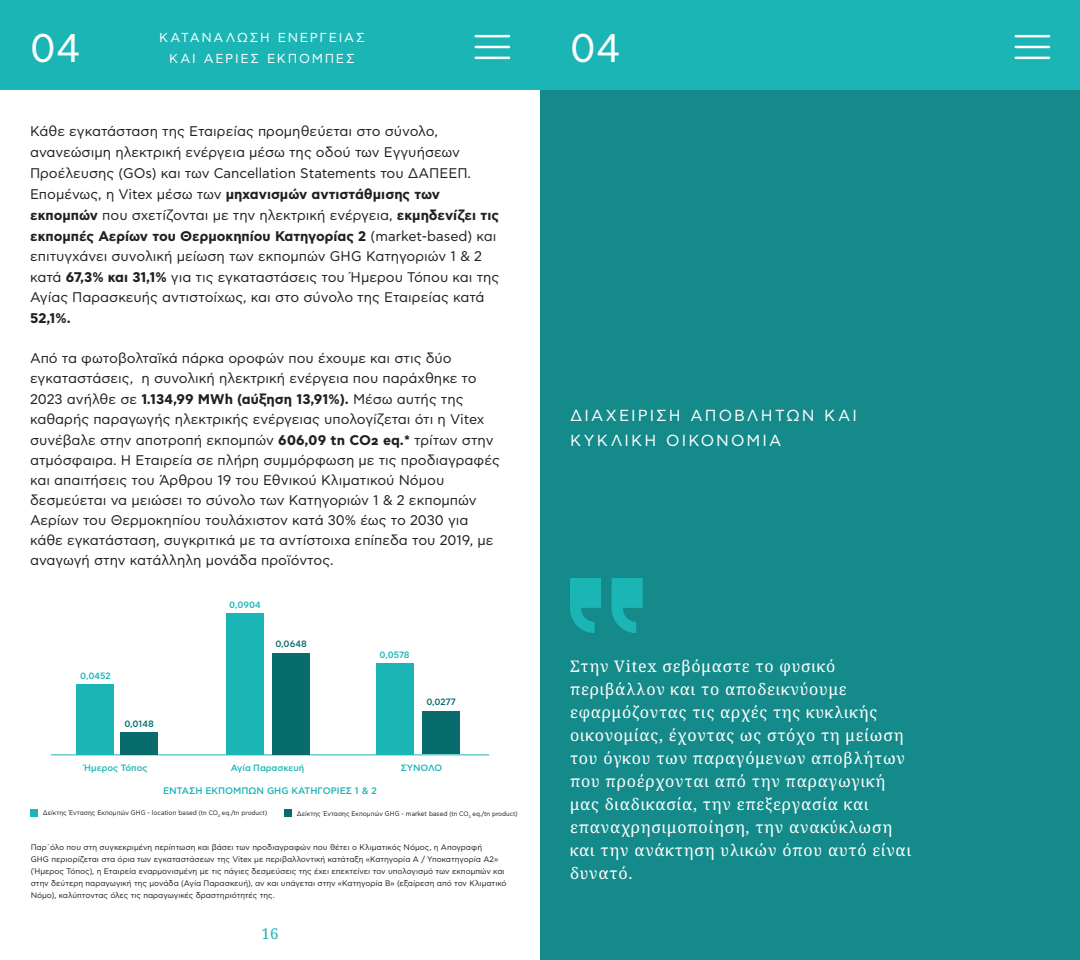
<style>
.page{position:relative;width:1080px;height:960px;background:#fff}
.page>*{position:absolute;margin:0;border:0;box-sizing:border-box;transform-origin:0 0}
.t1{font:40px "CF Asty Std";color:#fff}
.t2{font:16px/23px "Noto Serif";letter-spacing:.05em;color:#fff}
.t3{font:16px/25px "CF Asty Std";letter-spacing:.13em;color:#fff}
.t4{font:15px "Noto Serif";color:#1bb5b6}
.t5{font:14px/20.2px "CF Asty Std";color:#231f20}
.t6{font:700 14px "CF Asty Std";color:#231f20}
.t7{font:13px/21.5px "CF Asty Std";letter-spacing:.135em;color:#fff;text-align:center}
.t8{font:500 9.5px "CF Asty Std";color:#1bb5b6}
.t9{font:500 9.2px "CF Asty Std";color:#1bb5b6}
.t10{font:500 9.2px "CF Asty Std";color:#086c6d}
.t11{font:8px/12px "CF Asty Std";color:#231f20}
.t12{font:6.75px "CF Asty Std";color:#231f20;scale:.95 1}
.s1{font-weight:700}
.s2{font-size:6.5px}
</style>
<div class="page">
<div style="left:0;top:0;width:540px;height:90px;background:#1bb5b6"></div>
<div style="left:540px;top:0;width:540px;height:90px;background:#1bb5b6"></div>
<hr style="left:476px;top:35px;width:33px;height:2px;background:#fff">
<hr style="left:476px;top:46px;width:33px;height:2px;background:#fff">
<hr style="left:476px;top:57px;width:33px;height:2px;background:#fff">
<div style="left:285px;top:809px;width:7px;height:7px;background:#086c6d"></div>
<div style="left:31px;top:809px;width:7px;height:7px;background:#1bb5b6"></div>
<hr style="left:51px;top:754px;width:438px;height:1px;background:#1db5b7">
<div style="left:76px;top:684px;width:37px;height:70px;background:#1bb5b6"></div>
<div style="left:120px;top:732px;width:38px;height:22px;background:#086c6d"></div>
<div style="left:226px;top:613px;width:38px;height:141px;background:#1bb5b6"></div>
<div style="left:272px;top:653px;width:38px;height:101px;background:#086c6d"></div>
<div style="left:377px;top:663px;width:37px;height:91px;background:#1bb5b6"></div>
<div style="left:422px;top:711px;width:38px;height:43px;background:#086c6d"></div>
<hr style="left:1016px;top:35px;width:33px;height:2px;background:#fff">
<hr style="left:1016px;top:46px;width:33px;height:2px;background:#fff">
<hr style="left:1016px;top:57px;width:33px;height:2px;background:#fff">
<div style="left:540px;top:90px;width:540px;height:870px;background:#148a8a"></div>
<svg style="left:612px;top:578px;width:31px;height:55px"></svg>
<svg style="left:570px;top:578px;width:31px;height:55px"></svg>
<h1 class="t1" style="left:30px;top:26px;width:52px">04</h1>
<p class="t7" style="left:159px;top:27px;width:207px">ΚΑΤΑΝΑΛΩΣΗ ΕΝΕΡΓΕΙΑΣ<br>ΚΑΙ ΑΕΡΙΕΣ ΕΚΠΟΜΠΕΣ</p>
<p class="t5" style="left:30px;top:121px;width:471px;line-height:20.8px">Kάθε εγκατάσταση της Εταιρείας προμηθεύεται στο σύνολο, ανανεώσιμη ηλεκτρική ενέργεια μέσω της οδού των Εγγυήσεων Προέλευσης (GOs) και των Cancellation Statements του ΔΑΠΕΕΠ.<br>Επομένως, η Vitex μέσω των <span class="s1">μηχανισμών αντιστάθμισης των εκπομπών</span> που σχετίζονται με την ηλεκτρική ενέργεια, <span class="s1">εκμηδενίζει τις εκπομπές Αερίων του Θερμοκηπίου Κατηγορίας 2</span> (market-based) και επιτυγχάνει συνολική μείωση των εκπομπών GHG Κατηγοριών 1 &amp; 2 κατά <span class="s1">67,3% και 31,1%</span> για τις εγκαταστάσεις του Ήμερου Τόπου και της Αγίας Παρασκευής αντιστοίχως, και στο σύνολο της Εταιρείας κατά</p>
<p class="t6" style="left:30px;top:310px;width:42px">52,1%.</p>
<p class="t5" style="left:30px;top:349px;width:471px">Από τα φωτοβολταϊκά πάρκα οροφών που έχουμε και στις δύο εγκαταστάσεις, η συνολική ηλεκτρική ενέργεια που παράχθηκε το 2023 ανήλθε σε <span class="s1">1.134,99 MWh (αύξηση 13,91%).</span> Μέσω αυτής της καθαρής παραγωγής ηλεκτρικής ενέργειας υπολογίζεται ότι η Vitex συνέβαλε στην αποτροπή εκπομπών <span class="s1">606,09 tn CO2 eq.*</span> τρίτων στην ατμόσφαιρα. Η Εταιρεία σε πλήρη συμμόρφωση με τις προδιαγραφές και απαιτήσεις του Άρθρου 19 του Εθνικού Κλιματικού Νόμου δεσμεύεται να μειώσει το σύνολο των Κατηγοριών 1 &amp; 2 εκπομπών Αερίων του Θερμοκηπίου τουλάχιστον κατά 30% έως το 2030 για κάθε εγκατάσταση, συγκριτικά με τα αντίστοιχα επίπεδα του 2019, με αναγωγή στην κατάλληλη μονάδα προϊόντος.</p>
<p class="t9" style="left:80px;top:671px;width:32px">0,0452</p>
<p class="t10" style="left:124px;top:718px;width:31px">0,0148</p>
<p class="t9" style="left:229px;top:599px;width:33px">0,0904</p>
<p class="t10" style="left:275px;top:639px;width:33px">0,0648</p>
<p class="t9" style="left:380px;top:649px;width:32px">0,0578</p>
<p class="t10" style="left:426px;top:696px;width:31px">0,0277</p>
<p class="t9" style="left:84px;top:762px;width:65px">Ήμερος Τόπος</p>
<p class="t9" style="left:231px;top:762px;width:75px">Αγία Παρασκευή</p>
<p class="t9" style="left:401px;top:762px;width:43px">ΣΥΝΟΛΟ</p>
<p class="t8" style="left:163px;top:785px;width:215px">ΕΝΤΑΣΗ ΕΚΠΟΜΠΩΝ GHG ΚΑΤΗΓΟΡΙΕΣ 1 &amp; 2</p>
<p class="t12" style="left:43px;top:809px;width:238px">Δείκτης Έντασης Εκπομπών GHG - location based <span class="s2">(tn CO</span><sub>2</sub> <span class="s2">eq./tn product)</span></p>
<p class="t12" style="left:297px;top:810px;width:234px">Δείκτης Έντασης Εκπομπών GHG - market based <span class="s2">(tn CO</span><sub>2</sub> <span class="s2">eq./tn product)</span></p>
<p class="t11" style="left:31px;top:841px;width:477px">Παρ΄όλο που στη συγκεκριμένη περίπτωση και βάσει των προδιαγραφών που θέτει ο Κλιματικός Νόμος, η Απογραφή<br>GHG περιορίζεται στα όρια των εγκαταστάσεων της Vitex με περιβαλλοντική κατάταξη «Κατηγορία Α / Υποκατηγορία Α2» (Ήμερος Τόπος), η Εταιρεία εναρμονισμένη με τις πάγιες δεσμεύσεις της έχει επεκτείνει τον υπολογισμό των εκπομπών και στην δεύτερη παραγωγική της μονάδα (Αγία Παρασκευή), αν και υπάγεται στην «Κατηγορία Β» (εξαίρεση από τον Κλιματικό Νόμο), καλύπτοντας όλες τις παραγωγικές δραστηριότητές της.</p>
<p class="t4" style="left:262px;top:923px;width:18px">16</p>
<h1 class="t1" style="left:570px;top:26px;width:52px">04</h1>
<p class="t3" style="left:570px;top:404px;width:288px">ΔΙΑΧΕΙΡΙΣΗ ΑΠΟΒΛΗΤΩΝ ΚΑΙ<br>ΚΥΚΛΙΚΗ ΟΙΚΟΝΟΜΙΑ</p>
<p class="t2" style="left:570px;top:655px;width:343px">Στην Vitex σεβόμαστε το φυσικό περιβάλλον και το αποδεικνύουμε εφαρμόζοντας τις αρχές της κυκλικής οικονομίας, έχοντας ως στόχο τη μείωση του όγκου των παραγόμενων αποβλήτων που προέρχονται από την παραγωγική μας διαδικασία, την επεξεργασία και επαναχρησιμοποίηση, την ανακύκλωση και την ανάκτηση υλικών όπου αυτό είναι δυνατό.</p>
</div>
